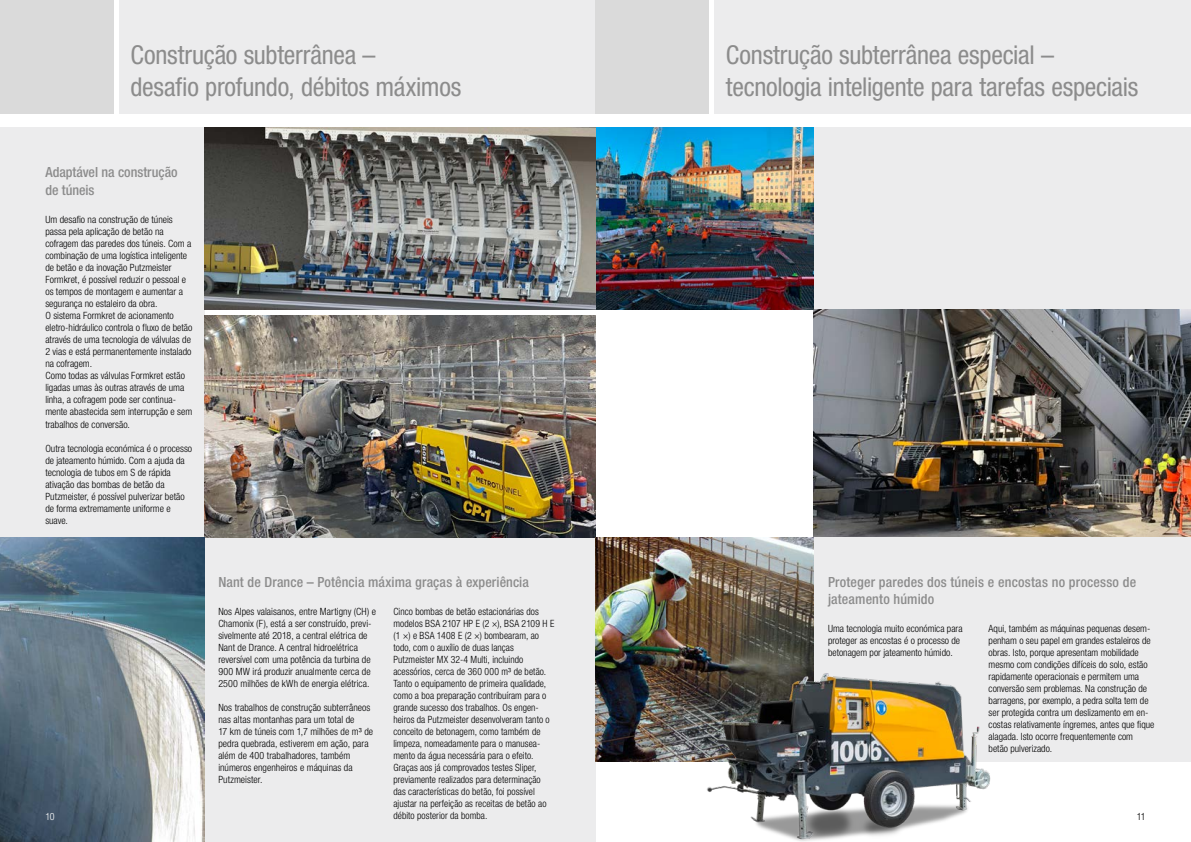
<style>
.page{position:relative;width:1191px;height:842px;background:#fff}
.page>*{position:absolute;margin:0;border:0;box-sizing:border-box;transform-origin:0 0}
.t1{font:condensed 26px/32.5px "Helvetica Neue LT Pro";letter-spacing:-.01em;color:#8c8c8c}
.t2{font:500 condensed 14px/17.5px "Helvetica Neue LT Pro";letter-spacing:.01em;color:#8c8c8c}
.t3{font:300 condensed 10px/12px "Helvetica Neue LT Pro";letter-spacing:.005em;color:#000}
.t4{font:300 condensed 10px "Helvetica Neue LT Pro";color:#fff}
</style>
<div class="page">
<div style="left:814px;top:128px;width:377px;height:364px;background:#ececed"></div>
<div style="left:0;top:128px;width:204px;height:409px;background:#ececed"></div>
<div style="left:204px;top:537px;width:391px;height:305px;background:#ececed"></div>
<div style="left:119px;top:0;width:485px;height:113px;background:#ececed"></div>
<div style="left:0;top:0;width:113px;height:113px;background:#dadada"></div>
<img style="left:204px;top:315px;width:391px;height:222px">
<div style="left:714px;top:0;width:477px;height:113px;background:#ececed"></div>
<div style="left:595px;top:0;width:114px;height:113px;background:#dadada"></div>
<img style="left:814px;top:310px;width:377px;height:227px">
<div style="left:814px;top:537px;width:377px;height:224px;background:#ececed"></div>
<img style="left:595px;top:537px;width:219px;height:224px">
<img style="left:0;top:537px;width:204px;height:305px">
<img style="left:686px;top:635px;width:335px;height:206px">
<img style="left:204px;top:128px;width:610px;height:182px">
<h1 class="t1" style="left:130px;top:38px;width:332px">Construção subterrânea –<br>desafio profundo, débitos máximos</h1>
<h2 class="t2" style="left:45px;top:163px;width:134px">Adaptável na construção de túneis</h2>
<p class="t3" style="left:45px;top:214px;width:149px">Um desafio na construção de túneis passa pela aplicação de betão na cofragem das paredes dos túneis. Com a combinação de uma logística inteligente de betão e da inovação Putzmeister Formkret, é possível reduzir o pessoal e os tempos de montagem e aumentar a segurança no estaleiro da obra.<br>O sistema Formkret de acionamento eletro-hidráulico controla o fluxo de betão através de uma tecnologia de válvulas de 2 vias e está permanentemente instalado na cofragem.<br>Como todas as válvulas Formkret estão ligadas umas às outras através de uma linha, a cofragem pode ser continua&shy;mente abastecida sem interrupção e sem trabalhos de conversão.</p>
<p class="t3" style="left:45px;top:442px;width:148px">Outra tecnologia económica é o processo de jateamento húmido. Com a ajuda da tecnologia de tubos em S de rápida ativação das bombas de betão da<br>Putzmeister, é possível pulverizar betão de forma extremamente uniforme e suave.</p>
<h1 class="t1" style="left:726px;top:38px;width:414px">Construção subterrânea especial – tecnologia inteligente para tarefas especiais</h1>
<h2 class="t2" style="left:218px;top:573px;width:312px">Nant de Drance – Potência máxima graças à experiência</h2>
<p class="t3" style="left:218px;top:605px;width:159px">Nos Alpes valaisanos, entre Martigny (CH) e Chamonix (F), está a ser construído, previ&shy;sivelmente até 2018, a central elétrica de Nant de Drance. A central hidroelétrica reversível com uma potência da turbina de 900 MW irá produzir anualmente cerca de 2500 milhões de kWh de energia elétrica.</p>
<p class="t3" style="left:218px;top:701px;width:156px">Nos trabalhos de construção subterrâneos nas altas montanhas para um total de<br>17 km de túneis com 1,7 milhões de m³ de pedra quebrada, estiverem em ação, para além de 400 trabalhadores, também inúmeros engenheiros e máquinas da Putzmeister.</p>
<h2 class="t2" style="left:828px;top:573px;width:310px">Proteger paredes dos túneis e encostas no processo de jateamento húmido</h2>
<p class="t3" style="left:828px;top:623px;width:136px">Uma tecnologia muito económica para proteger as encostas é o processo de betonagem por jateamento húmido.</p>
<p class="t3" style="left:393px;top:605px;width:162px">Cinco bombas de betão estacionárias dos modelos BSA 2107 HP E (2 ×), BSA 2109 H E (1 ×) e BSA 1408 E (2 ×) bombearam, ao todo, com o auxílio de duas lanças Putzmeister MX 32-4 Multi, incluindo acessórios, cerca de 360 000 m³ de betão.<br>Tanto o equipamento de primeira qualidade, como a boa preparação contribuíram para o grande sucesso dos trabalhos. Os engen&shy;heiros da Putzmeister desenvolveram tanto o conceito de betonagem, como também de limpeza, nomeadamente para o manusea&shy;mento da água necessária para o efeito.<br>Graças aos já comprovados testes Sliper, previamente realizados para determinação das características do betão, foi possível ajustar na perfeição as receitas de betão ao débito posterior da bomba.</p>
<p class="t3" style="left:988px;top:623px;width:167px">Aqui, também as máquinas pequenas desem&shy;penham o seu papel em grandes estaleiros de obras. Isto, porque apresentam mobilidade mesmo com condições difíceis do solo, estão rapidamente operacionais e permitem uma conversão sem problemas. Na construção de barragens, por exemplo, a pedra solta tem de ser protegida contra um deslizamento em en&shy;costas relativamente íngremes, antes que fique alagada. Isto ocorre frequentemente com betão pulverizado.</p>
<p class="t4" style="left:45px;top:811px;width:11px">10</p>
<p class="t3" style="left:1136px;top:810px;width:10px">11</p>
</div>
